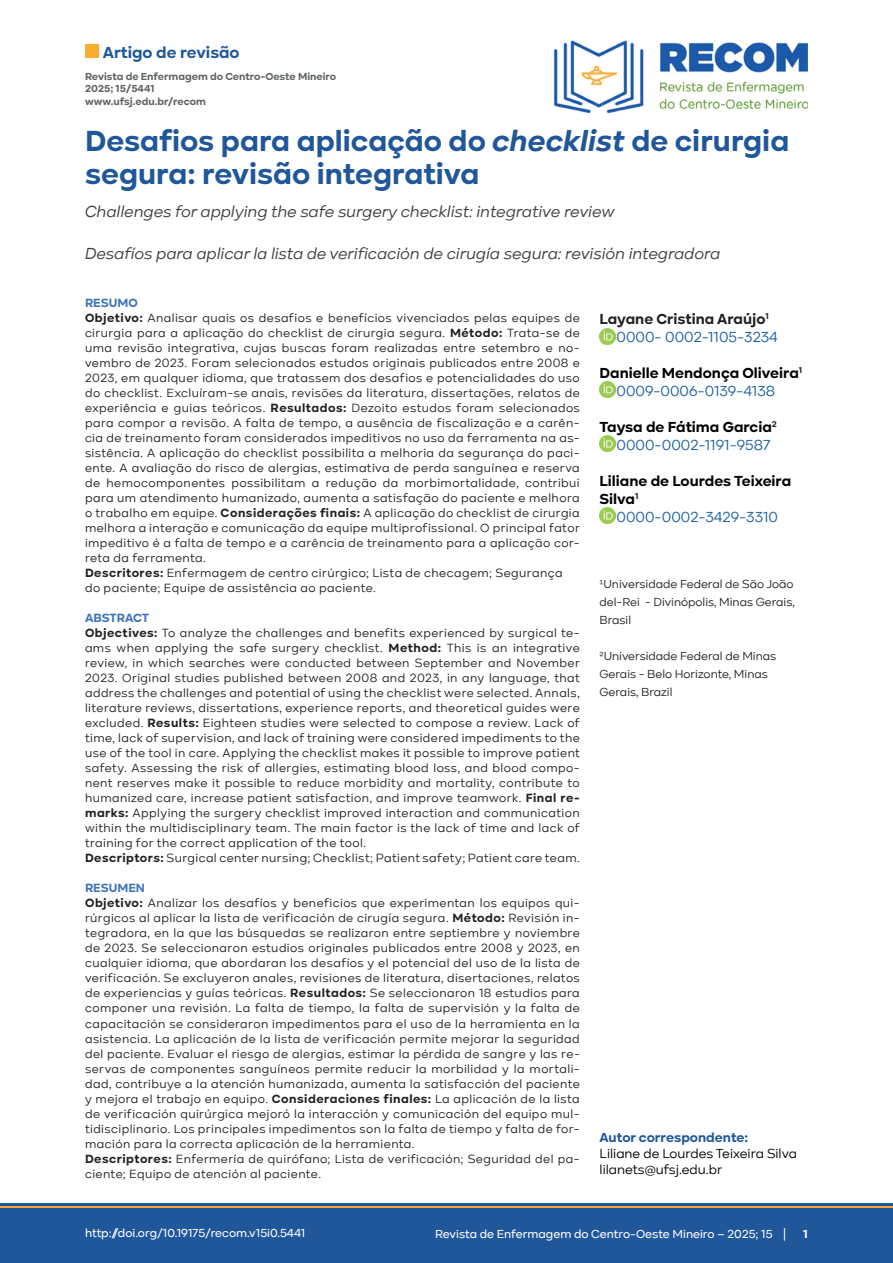
<style>
.page{position:relative;width:893px;height:1263px;background:#fff}
.page>*{position:absolute;margin:0;border:0;box-sizing:border-box;transform-origin:0 0}
.t1{font:700 30px/33px "Kinetika";color:#20579b}
.t2{font:italic 16.5px "Kinetika";color:#3c3f41}
.t3{font:700 16.5px "Kinetika";color:#20579b}
.t4{font:700 15px/18px "Kinetika";color:#000001}
.t5{font:700 15px/18px "Kinetika";color:#231f20}
.t6{font:15px "Kinetika";color:#175d9e}
.t7{font:13.5px/16.2px "Kinetika";color:#000001}
.t8{font:700 13.5px "Kinetika";color:#20579b}
.t9{font:12.3px/15px "Kinetika";letter-spacing:.035em;color:#231f20}
.t10{font:12px/18px "Kinetika";color:#231f20;text-align:justify}
.t11{font:500 12px "Kinetika";color:#fff}
.t12{font:700 12px "Kinetika";color:#fff}
.t13{font:700 10.5px/12.6px "Kinetika";color:#5e6262}
.s1{font-style:italic}
.s2{font-weight:700;color:#3d73ba}
.s3{font-weight:700}
.s4{font-weight:400;color:#175d9e}
</style>
<div class="page">
<div style="left:0;top:1203px;width:893px;height:60px;background:#20579b"></div>
<hr style="left:0;top:1206px;width:893px;height:2px;background:#f9a42e">
<img style="left:553px;top:40px;width:255px;height:74px">
<div style="left:85px;top:45px;width:14px;height:13px;background:#fbad30"></div>
<img style="left:599px;top:382px;width:16px;height:16px">
<img style="left:599px;top:436px;width:16px;height:16px">
<img style="left:599px;top:508px;width:16px;height:16px">
<img style="left:599px;top:328px;width:16px;height:16px">
<h2 class="t3" style="left:103px;top:43px;width:138px">Artigo de revisão</h2>
<p class="t13" style="left:85px;top:70px;width:253px">Revista de Enfermagem do Centro-Oeste Mineiro<br>2025; 15/5441<br>www.ufsj.edu.br/recom</p>
<h1 class="t1" style="left:85px;top:124px;width:706px">Desafios para aplicação do <span class="s1">checklist</span> de cirurgia segura: revisão integrativa</h1>
<h2 class="t2" style="left:85px;top:202px;width:531px">Challenges for applying the safe surgery checklist: integrative review</h2>
<h2 class="t2" style="left:85px;top:244px;width:637px">Desafíos para aplicar la lista de verificación de cirugía segura: revisión integradora</h2>
<p class="t9" style="left:85px;top:295px;width:496px"><span class="s2">RESUMO<br></span><span class="s3">Objetivo:</span> Analisar quais os desafios e benefícios vivenciados pelas equipes de cirurgia para a aplicação do checklist de cirurgia segura. <span class="s3">Método:</span> Trata-se de uma revisão integrativa, cujas buscas foram realizadas entre setembro e no&shy;vembro de 2023. Foram selecionados estudos originais publicados entre 2008 e 2023, em qualquer idioma, que tratassem dos desafios e potencialidades do uso do checklist. Excluíram-se anais, revisões da literatura, dissertações, relatos de experiência e guias teóricos. <span class="s3">Resultados:</span> Dezoito estudos foram selecionados para compor a revisão. A falta de tempo, a ausência de fiscalização e a carên&shy;cia de treinamento foram considerados impeditivos no uso da ferramenta na as&shy;sistência. A aplicação do checklist possibilita a melhoria da segurança do paci&shy;ente. A avaliação do risco de alergias, estimativa de perda sanguínea e reserva de hemocomponentes possibilitam a redução da morbimortalidade, contribui para um atendimento humanizado, aumenta a satisfação do paciente e melhora o trabalho em equipe. <span class="s3">Considerações finais:</span> A aplicação do checklist de cirurgia melhora a interação e comunicação da equipe multiprofissional. O principal fator impeditivo é a falta de tempo e a carência de treinamento para a aplicação cor&shy;reta da ferramenta.<br><span class="s3">Descritores:</span> Enfermagem de centro cirúrgico; Lista de checagem; Segurança do paciente; Equipe de assistência ao paciente.</p>
<p class="t9" style="left:85px;top:611px;width:496px"><span class="s2">ABSTRACT<br></span><span class="s3">Objectives:</span> To analyze the challenges and benefits experienced by surgical te&shy;ams when applying the safe surgery checklist. <span class="s3">Method:</span> This is an integrative review, in which searches were conducted between September and November 2023. Original studies published between 2008 and 2023, in any language, that address the challenges and potential of using the checklist were selected. Annals, literature reviews, dissertations, experience reports, and theoretical guides were excluded. <span class="s3">Results:</span> Eighteen studies were selected to compose a review. Lack of time, lack of supervision, and lack of training were considered impediments to the use of the tool in care. Applying the checklist makes it possible to improve patient safety. Assessing the risk of allergies, estimating blood loss, and blood compo&shy;nent reserves make it possible to reduce morbidity and mortality, contribute to humanized care, increase patient satisfaction, and improve teamwork. <span class="s3">Final re&shy;marks:</span> Applying the surgery checklist improved interaction and communication within the multidisciplinary team. The main factor is the lack of time and lack of training for the correct application of the tool.<br><span class="s3">Descriptors:</span> Surgical center nursing; Checklist; Patient safety; Patient care team.</p>
<p class="t9" style="left:85px;top:881px;width:496px"><span class="s2">RESUMEN<br></span><span class="s3">Objetivo:</span> Analizar los desafíos y beneficios que experimentan los equipos qui&shy;rúrgicos al aplicar la lista de verificación de cirugía segura. <span class="s3">Método:</span> Revisión in&shy;tegradora, en la que las búsquedas se realizaron entre septiembre y noviembre de 2023. Se seleccionaron estudios originales publicados entre 2008 y 2023, en cualquier idioma, que abordaran los desafíos y el potencial del uso de la lista de verificación. Se excluyeron anales, revisiones de literatura, disertaciones, relatos de experiencias y guías teóricas. <span class="s3">Resultados:</span> Se seleccionaron 18 estudios para componer una revisión. La falta de tiempo, la falta de supervisión y la falta de capacitación se consideraron impedimentos para el uso de la herramienta en la asistencia. La aplicación de la lista de verificación permite mejorar la seguridad del paciente. Evaluar el riesgo de alergias, estimar la pérdida de sangre y las re&shy;servas de componentes sanguíneos permite reducir la morbilidad y la mortali&shy;dad, contribuye a la atención humanizada, aumenta la satisfacción del paciente y mejora el trabajo en equipo. <span class="s3">Consideraciones finales:</span> La aplicación de la lista de verificación quirúrgica mejoró la interacción y comunicación del equipo mul&shy;tidisciplinario. Los principales impedimentos son la falta de tiempo y falta de for&shy;mación para la correcta aplicación de la herramienta.<br><span class="s3">Descriptores:</span> Enfermería de quirófano; Lista de verificación; Seguridad del pa&shy;ciente; Equipo de atención al paciente.</p>
<p class="t5" style="left:617px;top:309px;width:163px;text-indent:-17px">Layane Cristina Araújo<sup>1<br></sup><span class="s4">0000- 0002-1105-3234</span></p>
<p class="t4" style="left:617px;top:363px;width:187px;text-indent:-17px">Danielle Mendonça Oliveira<sup>1<br></sup><span class="s4">0009-0006-0139-4138</span></p>
<p class="t4" style="left:617px;top:417px;width:162px;text-indent:-17px">Taysa de Fátima Garcia<sup>2<br></sup><span class="s4">0000-0002-1191-9587</span></p>
<p class="t4" style="left:600px;top:471px;width:193px">Liliane de Lourdes Teixeira<br>Silva<sup>1</sup></p>
<p class="t6" style="left:617px;top:508px;width:163px">0000-0002-3429-3310</p>
<p class="t10" style="left:600px;top:575px;width:197px">1Universidade Federal de São João del-Rei - Divinópolis, Minas Gerais, Brasil</p>
<p class="t10" style="left:600px;top:647px;width:178px;text-align:left">2Universidade Federal de Minas<br>Gerais - Belo Horizonte, Minas<br>Gerais, Brazil</p>
<p class="t8" style="left:600px;top:1129px;width:150px">Autor correspondente:</p>
<p class="t7" style="left:600px;top:1145px;width:199px">Liliane de Lourdes Teixeira Silva lilanets@ufsj.edu.br</p>
<p class="t11" style="left:85px;top:1226px;width:222px">http://doi.org/10.19175/recom.v15i0.5441</p>
<p class="t11" style="left:435px;top:1227px;width:353px">Revista de Enfermagem do Centro-Oeste Mineiro – 2025; 15 |</p>
<p class="t12" style="left:803px;top:1227px;width:6px">1</p>
</div>
